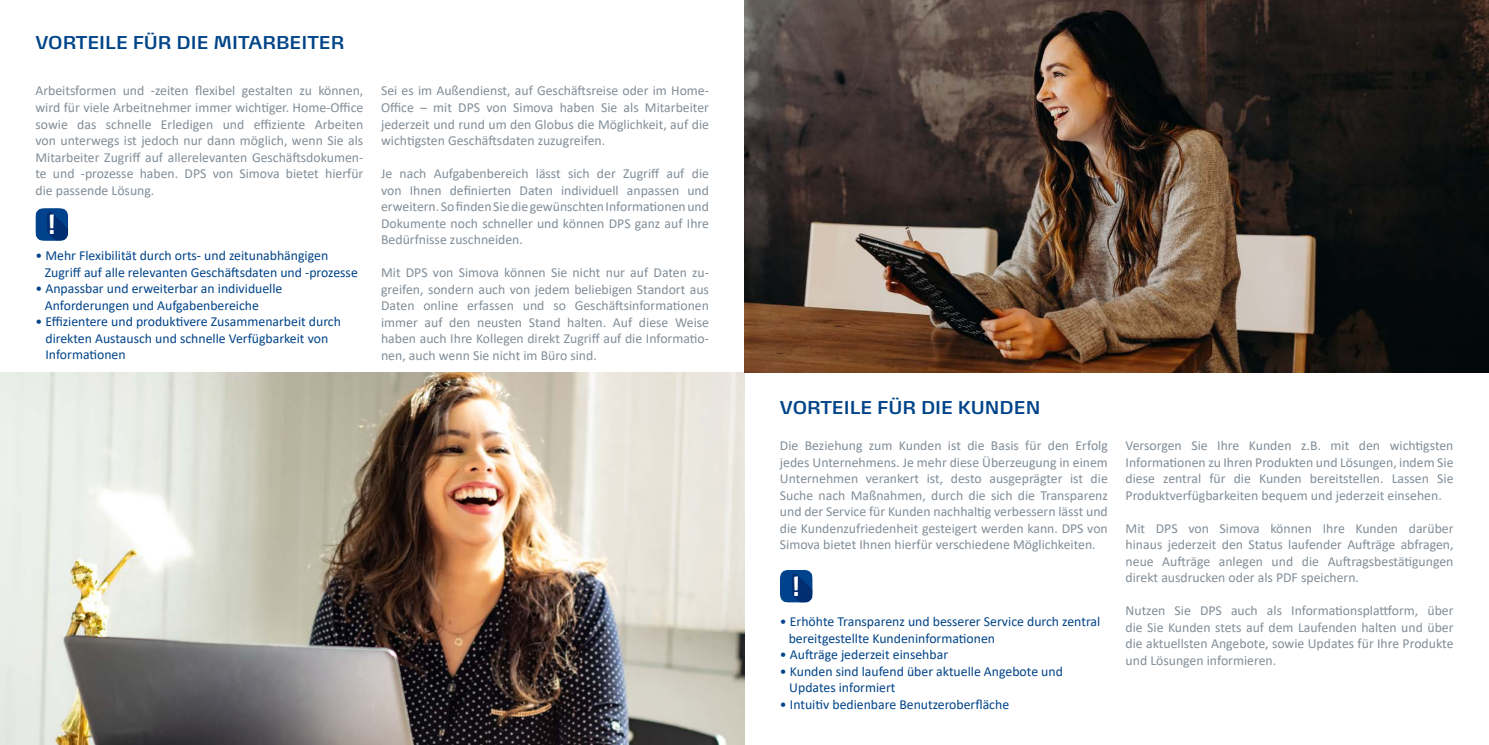
<style>
.page{position:relative;width:1489px;height:745px;background:#fff}
.page>*{position:absolute;margin:0;border:0;box-sizing:border-box;transform-origin:0 0}
.t1{font:600 26.12px "Max OT";color:#00428b}
.t2{font:600 17.5px "Max OT";color:#004489}
.t3{font:13.75px/16.5px "Calibri";color:#828e98;text-align:justify}
.t4{font:13.75px/16.5px "Calibri";color:#004489}
</style>
<div class="page">
<img style="left:0;top:372px;width:744px;height:372px">
<img style="left:744px;top:0;width:744px;height:372px">
<svg style="left:35px;top:208px;width:33px;height:33px"></svg>
<svg style="left:780px;top:570px;width:32px;height:32px"></svg>
<p class="t2" style="left:35px;top:31px;width:310px">VORTEILE FÜR DIE MITARBEITER</p>
<p class="t3" style="left:35px;top:82px;width:329px">Arbeitsformen und -zeiten flexibel gestalten zu können, wird für viele Arbeitnehmer immer wichtiger. Home-Office sowie das schnelle Erledigen und effiziente Arbeiten von unterwegs ist jedoch nur dann möglich, wenn Sie als Mitarbeiter Zugriff auf allerelevanten Geschäftsdokumen&shy;te und -prozesse haben. DPS von Simova bietet hierfür die passende Lösung.</p>
<p class="t3" style="left:381px;top:82px;width:329px">Sei es im Außendienst, auf Geschäftsreise oder im Home-Office – mit DPS von Simova haben Sie als Mitarbeiter jederzeit und rund um den Globus die Möglichkeit, auf die wichtigsten Geschäftsdaten zuzugreifen.</p>
<p class="t3" style="left:381px;top:165px;width:329px">Je nach Aufgabenbereich lässt sich der Zugriff auf die von Ihnen definierten Daten individuell anpassen und erweitern. So finden Sie die gewünschten Informationen und Dokumente noch schneller und können DPS ganz auf Ihre Bedürfnisse zuschneiden.</p>
<p class="t3" style="left:381px;top:264px;width:329px">Mit DPS von Simova können Sie nicht nur auf Daten zu&shy;greifen, sondern auch von jedem beliebigen Standort aus Daten online erfassen und so Geschäftsinformationen immer auf den neusten Stand halten. Auf diese Weise haben auch Ihre Kollegen direkt Zugriff auf die Informatio&shy;nen, auch wenn Sie nicht im Büro sind.</p>
<p class="t1" style="left:47px;top:217px;width:27px">!!<sup>!</sup> !</p>
<p class="t4" style="left:45px;top:247px;width:314px;text-indent:-9px">• Mehr Flexibilität durch orts- und zeitunabhängigen<br>Zugriff auf alle relevanten Geschäftsdaten und -prozesse</p>
<p class="t4" style="left:45px;top:280px;width:239px;text-indent:-9px">• Anpassbar und erweiterbar an individuelle<br>Anforderungen und Aufgabenbereiche</p>
<p class="t4" style="left:45px;top:313px;width:297px;text-indent:-10px">• Effizientere und produktivere Zusammenarbeit durch direkten Austausch und schnelle Verfügbarkeit von<br>Informationen</p>
<p class="t2" style="left:780px;top:396px;width:262px">VORTEILE FÜR DIE KUNDEN</p>
<p class="t3" style="left:780px;top:437px;width:329px">Die Beziehung zum Kunden ist die Basis für den Erfolg jedes Unternehmens. Je mehr diese Überzeugung in einem Unternehmen verankert ist, desto ausgeprägter ist die Suche nach Maßnahmen, durch die sich die Transparenz und der Service für Kunden nachhaltig verbessern lässt und die Kundenzufriedenheit gesteigert werden kann. DPS von Simova bietet Ihnen hierfür verschiedene Möglichkeiten.</p>
<p class="t3" style="left:1125px;top:437px;width:329px">Versorgen Sie Ihre Kunden z.B. mit den wichtigsten Informationen zu Ihren Produkten und Lösungen, indem Sie diese zentral für die Kunden bereitstellen. Lassen Sie Produktverfügbarkeiten bequem und jederzeit einsehen.</p>
<p class="t3" style="left:1125px;top:519px;width:329px">Mit DPS von Simova können Ihre Kunden darüber hinaus jederzeit den Status laufender Aufträge abfragen, neue Aufträge anlegen und die Auftragsbestätigungen direkt ausdrucken oder als PDF speichern.</p>
<p class="t3" style="left:1125px;top:602px;width:329px">Nutzen Sie DPS auch als Informationsplattform, über die Sie Kunden stets auf dem Laufenden halten und über die aktuellsten Angebote, sowie Updates für Ihre Produkte und Lösungen informieren.</p>
<p class="t1" style="left:791px;top:578px;width:27px">!!<sup>!</sup> !</p>
<p class="t4" style="left:788px;top:612px;width:313px;text-indent:-9px">• Erhöhte Transparenz und besserer Service durch zentral bereitgestellte Kundeninformationen</p>
<p class="t4" style="left:780px;top:645px;width:170px">• Aufträge jederzeit einsehbar</p>
<p class="t4" style="left:789px;top:662px;width:275px;text-indent:-9px">• Kunden sind laufend über aktuelle Angebote und<br>Updates informiert</p>
<p class="t4" style="left:780px;top:695px;width:231px">• Intuitiv bedienbare Benutzeroberfläche</p>
</div>
